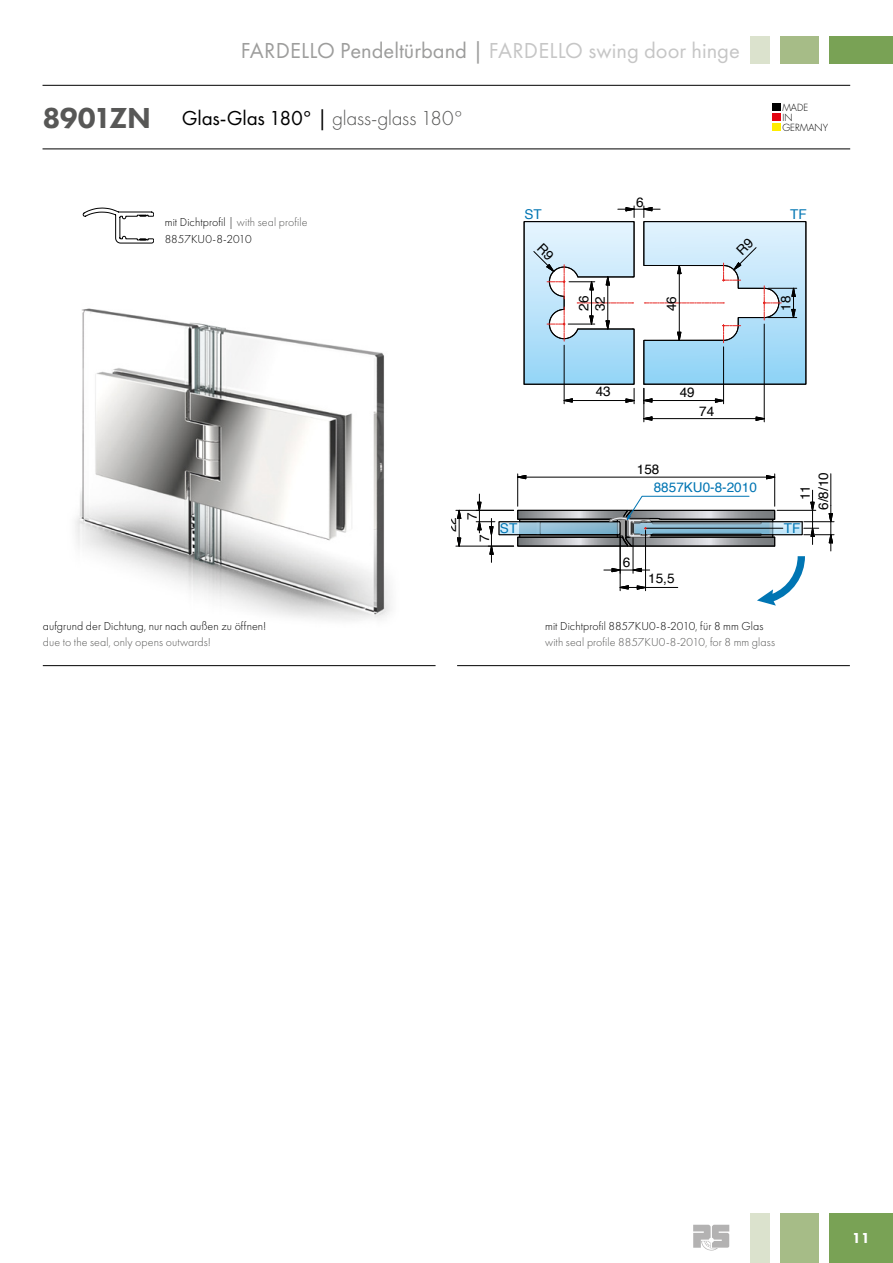
<style>
.page{position:relative;width:893px;height:1263px;background:#fff}
.page>*{position:absolute;margin:0;border:0;box-sizing:border-box;transform-origin:0 0}
.t1{font:22.5px "Futura PT";color:#9d9d9c}
.t2{font:300 21px "Futura PT";letter-spacing:-.01em;color:#575756}
.t3{font:800 15px "Futura PT";color:#fff}
.t4{font:13.5px/16.4px "Helvetica";color:#000}
.t5{font:13.5px "Helvetica";color:#0075b3}
.t6{font:300 12px/16.5px "Futura PT";letter-spacing:.005em;color:#000}
.t7{font:300 12px "Futura PT";letter-spacing:.005em;color:#575756}
.t8{font:300 9.6px/9.9px "Futura";color:#000}
.s1{color:#c6c6c6}
.s2{font-weight:800;font-size:30px}
.s3{font-weight:400;color:#000}
.s4{color:#575756}
</style>
<div class="page">
<hr style="left:43px;top:665px;width:393px;height:1px;background:#000">
<hr style="left:457px;top:665px;width:393px;height:1px;background:#000">
<svg style="left:756px;top:416px;width:8px;height:5px"></svg>
<svg style="left:643px;top:416px;width:9px;height:5px"></svg>
<hr style="left:652px;top:418px;width:104px;height:1px;background:#000">
<hr style="left:644px;top:388px;width:1px;height:34px;background:#000">
<hr style="left:764px;top:324px;width:1px;height:98px;background:#000">
<svg style="left:83px;top:208px;width:71px;height:35px"></svg>
<div style="left:772px;top:104px;width:9px;height:7px;background:#000"></div>
<div style="left:772px;top:114px;width:9px;height:7px;background:#e30613"></div>
<div style="left:772px;top:124px;width:9px;height:7px;background:#ffed00"></div>
<hr style="left:43px;top:85px;width:807px;height:1px;background:#000">
<hr style="left:830px;top:474px;width:1px;height:31px;background:#000">
<svg style="left:457px;top:509px;width:4px;height:37px"></svg>
<hr style="left:456px;top:510px;width:58px;height:1px;background:#000">
<hr style="left:456px;top:546px;width:58px;height:1px;background:#000">
<svg style="left:766px;top:475px;width:10px;height:4px"></svg>
<svg style="left:518px;top:475px;width:8px;height:4px"></svg>
<hr style="left:526px;top:477px;width:241px;height:1px;background:#000">
<hr style="left:517px;top:474px;width:1px;height:32px;background:#000">
<hr style="left:774px;top:474px;width:1px;height:32px;background:#000">
<svg style="left:476px;top:490px;width:358px;height:116px"></svg>
<hr style="left:43px;top:149px;width:807px;height:1px;background:#000">
<img style="left:75px;top:308px;width:316px;height:313px">
<div style="left:829px;top:36px;width:64px;height:28px;background:#79a255"></div>
<div style="left:780px;top:36px;width:39px;height:28px;background:#a6bc87"></div>
<div style="left:750px;top:36px;width:20px;height:28px;background:#dbe2cd"></div>
<div style="left:829px;top:1213px;width:64px;height:50px;background:#79a255"></div>
<div style="left:780px;top:1213px;width:39px;height:50px;background:#a6bc87"></div>
<div style="left:750px;top:1213px;width:20px;height:50px;background:#dbe2cd"></div>
<svg style="left:693px;top:1225px;width:36px;height:25px"></svg>
<svg style="left:523px;top:205px;width:284px;height:199px"></svg>
<h1 class="t1" style="left:241px;top:37px;width:501px">FARDELLO Pendeltürband | <span class="s1">FARDELLO swing door hinge</span></h1>
<h2 class="t2" style="left:43px;top:106px;width:422px"><span class="s2">8901ZN</span> <span class="s3">Glas-Glas 180° |</span> glass-glass 180°</h2>
<p class="t8" style="left:782px;top:103px;width:47px">MADE<br>IN<br>GERMANY</p>
<p class="t6" style="left:165px;top:214px;width:144px">mit Dichtprofil | <span class="s4">with seal profile<br></span>8857KU0-8-2010</p>
<p class="t6" style="left:43px;top:617px;width:225px">aufgrund der Dichtung, nur nach außen zu öffnen!</p>
<p class="t7" style="left:43px;top:635px;width:170px">due to the seal, only opens outwards!</p>
<p class="t4" style="left:636px;top:194px;width:9px">6</p>
<p class="t5" style="left:524px;top:204px;width:19px">ST</p>
<p class="t5" style="left:790px;top:204px;width:18px">TF</p>
<p class="t4" style="left:576px;top:311px;width:17px;rotate:-90deg">26<br>32</p>
<p class="t4" style="left:664px;top:311px;width:17px;rotate:-90deg">46</p>
<p class="t4" style="left:778px;top:311px;width:17px;rotate:-90deg">18</p>
<p class="t4" style="left:596px;top:384px;width:17px">43</p>
<p class="t4" style="left:680px;top:384px;width:17px">49</p>
<p class="t4" style="left:699px;top:403px;width:17px">74</p>
<p class="t4" style="left:444px;top:532px;width:17px;rotate:-90deg">22</p>
<p class="t4" style="left:464px;top:520px;width:9px;rotate:-90deg">7</p>
<p class="t4" style="left:477px;top:542px;width:9px;rotate:-90deg">7</p>
<p class="t4" style="left:637px;top:461px;width:24px">158</p>
<p class="t5" style="left:654px;top:476px;width:105px">8857KU0-8-2010</p>
<p class="t4" style="left:796px;top:510px;width:39px;line-height:18.5px;text-align:center;rotate:-90deg">11<br>6/8/10</p>
<p class="t5" style="left:500px;top:518px;width:19px">ST</p>
<p class="t5" style="left:784px;top:518px;width:18px">TF</p>
<p class="t4" style="left:623px;top:555px;width:9px">6</p>
<p class="t4" style="left:648px;top:570px;width:28px">15,5</p>
<p class="t6" style="left:545px;top:617px;width:220px">mit Dichtprofil 8857KU0-8-2010, für 8 mm Glas</p>
<p class="t7" style="left:545px;top:635px;width:232px">with seal profile 8857KU0-8-2010, for 8 mm glass</p>
<p class="t3" style="left:852px;top:1228px;width:19px">11</p>
</div>
